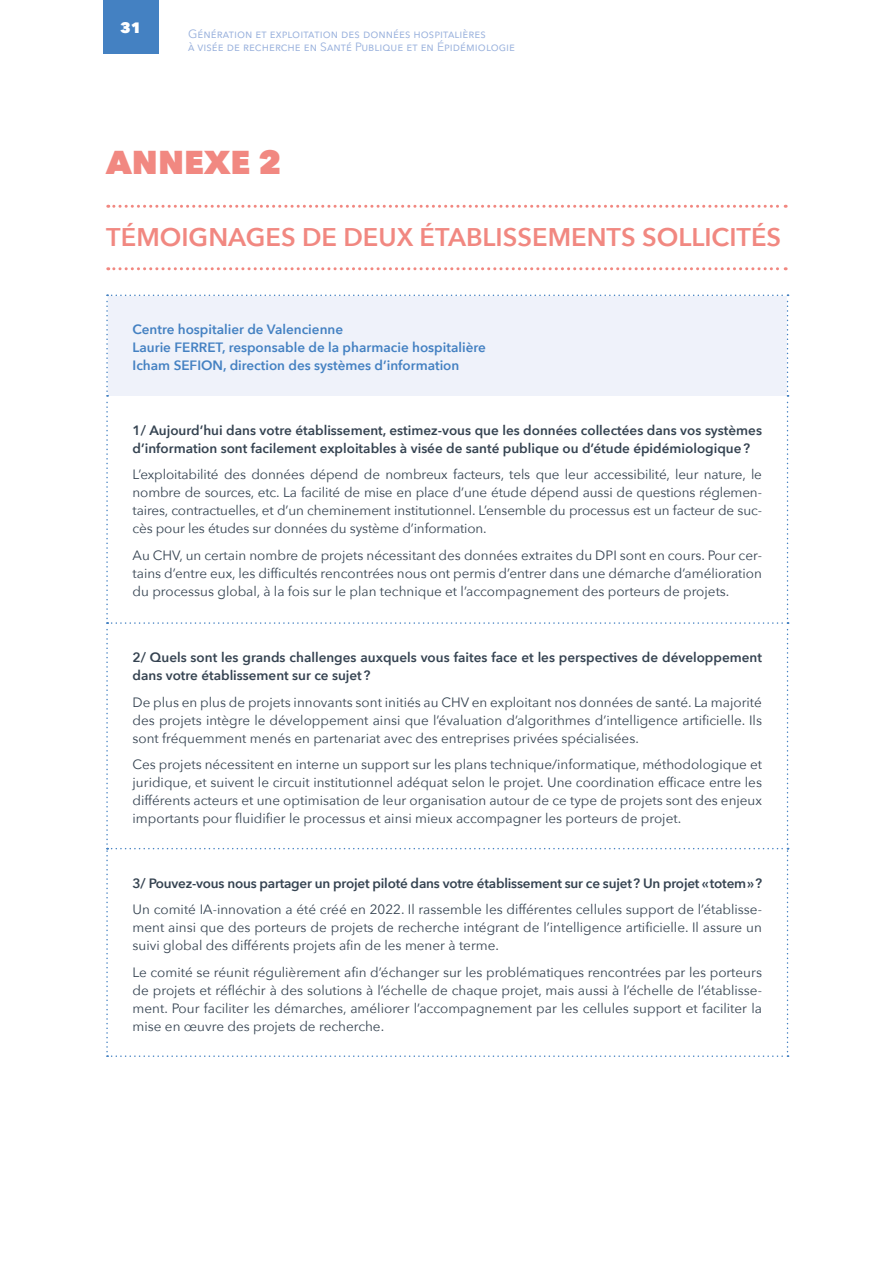
<style>
.page{position:relative;width:893px;height:1263px;background:#fff}
.page>*{position:absolute;margin:0;border:0;box-sizing:border-box;transform-origin:0 0}
.sur_titre{font:800 33px "Avenir Next";color:#f18881}
.TITRE_0{font:600 25.5px "Avenir Next";color:#f18881}
.t1{font:800 15px "Avenir Next";color:#fff}
.regular_tableau{font:13.5px/18px "Avenir Next";color:#354351;text-align:justify}
.regular_tableau-2{font:600 13.5px/18px "Avenir Next";color:#354351}
.regular_tableau-3{font:600 13.5px/18px "Avenir Next";color:#4481c2}
.t2{font:12px/13.5px "Avenir Next";color:#98b0dc}
</style>
<div class="page">
<div style="left:103px;top:0;width:55px;height:54px;background:#4481c2"></div>
<svg style="left:108px;top:205px;width:678px;height:3px"></svg>
<svg style="left:108px;top:267px;width:678px;height:3px"></svg>
<svg style="left:106px;top:295px;width:682px;height:762px"></svg>
<p class="t1" style="left:120px;top:18px;width:22px">31</p>
<p class="t2" style="left:188px;top:26px;width:329px">Génération et exploitation des données hospitalières<br>à visée de recherche en Santé Publique et en Épidémiologie</p>
<p class="sur_titre" style="left:106px;top:142px;width:177px">ANNEXE 2</p>
<p class="TITRE_0" style="left:106px;top:215px;width:676px">TÉMOIGNAGES DE DEUX ÉTABLISSEMENTS SOLLICITÉS</p>
<p class="regular_tableau-3" style="left:133px;top:320px;width:355px">Centre hospitalier de Valencienne<br>Laurie FERRET, responsable de la pharmacie hospitalière<br>Icham SEFION, direction des systèmes d’information</p>
<p class="regular_tableau-2" style="left:133px;top:421px;width:631px">1/ Aujourd’hui dans votre établissement, estimez-vous que les données collectées dans vos systèmes d’information sont facilement exploitables à visée de santé publique ou d’étude épidémiologique?</p>
<p class="regular_tableau" style="left:133px;top:465px;width:631px">L’exploitabilité des données dépend de nombreux facteurs, tels que leur accessibilité, leur nature, le nombre de sources, etc. La facilité de mise en place d’une étude dépend aussi de questions réglemen&shy;taires, contractuelles, et d’un cheminement institutionnel. L’ensemble du processus est un facteur de suc&shy;cès pour les études sur données du système d’information.</p>
<p class="regular_tableau" style="left:133px;top:546px;width:631px">Au CHV, un certain nombre de projets nécessitant des données extraites du DPI sont en cours. Pour cer&shy;tains d’entre eux, les difficultés rencontrées nous ont permis d’entrer dans une démarche d’amélioration du processus global, à la fois sur le plan technique et l’accompagnement des porteurs de projets.</p>
<p class="regular_tableau-2" style="left:133px;top:648px;width:631px">2/ Quels sont les grands challenges auxquels vous faites face et les perspectives de développement dans votre établissement sur ce sujet?</p>
<p class="regular_tableau" style="left:133px;top:692px;width:631px">De plus en plus de projets innovants sont initiés au CHV en exploitant nos données de santé. La majorité des projets intègre le développement ainsi que l’évaluation d’algorithmes d’intelligence artificielle. Ils sont fréquemment menés en partenariat avec des entreprises privées spécialisées.</p>
<p class="regular_tableau" style="left:133px;top:755px;width:631px">Ces projets nécessitent en interne un support sur les plans technique/informatique, méthodologique et juridique, et suivent le circuit institutionnel adéquat selon le projet. Une coordination efficace entre les différents acteurs et une optimisation de leur organisation autour de ce type de projets sont des enjeux importants pour fluidifier le processus et ainsi mieux accompagner les porteurs de projet.</p>
<p class="regular_tableau-2" style="left:133px;top:874px;width:631px">3/ Pouvez-vous nous partager un projet piloté dans votre établissement sur ce sujet? Un projet «totem»?</p>
<p class="regular_tableau" style="left:133px;top:900px;width:631px">Un comité IA-innovation a été créé en 2022. Il rassemble les différentes cellules support de l’établisse&shy;ment ainsi que des porteurs de projets de recherche intégrant de l’intelligence artificielle. Il assure un suivi global des différents projets afin de les mener à terme.</p>
<p class="regular_tableau" style="left:133px;top:962px;width:631px">Le comité se réunit régulièrement afin d’échanger sur les problématiques rencontrées par les porteurs de projets et réfléchir à des solutions à l’échelle de chaque projet, mais aussi à l’échelle de l’établisse&shy;ment. Pour faciliter les démarches, améliorer l’accompagnement par les cellules support et faciliter la mise en œuvre des projets de recherche.</p>
</div>
